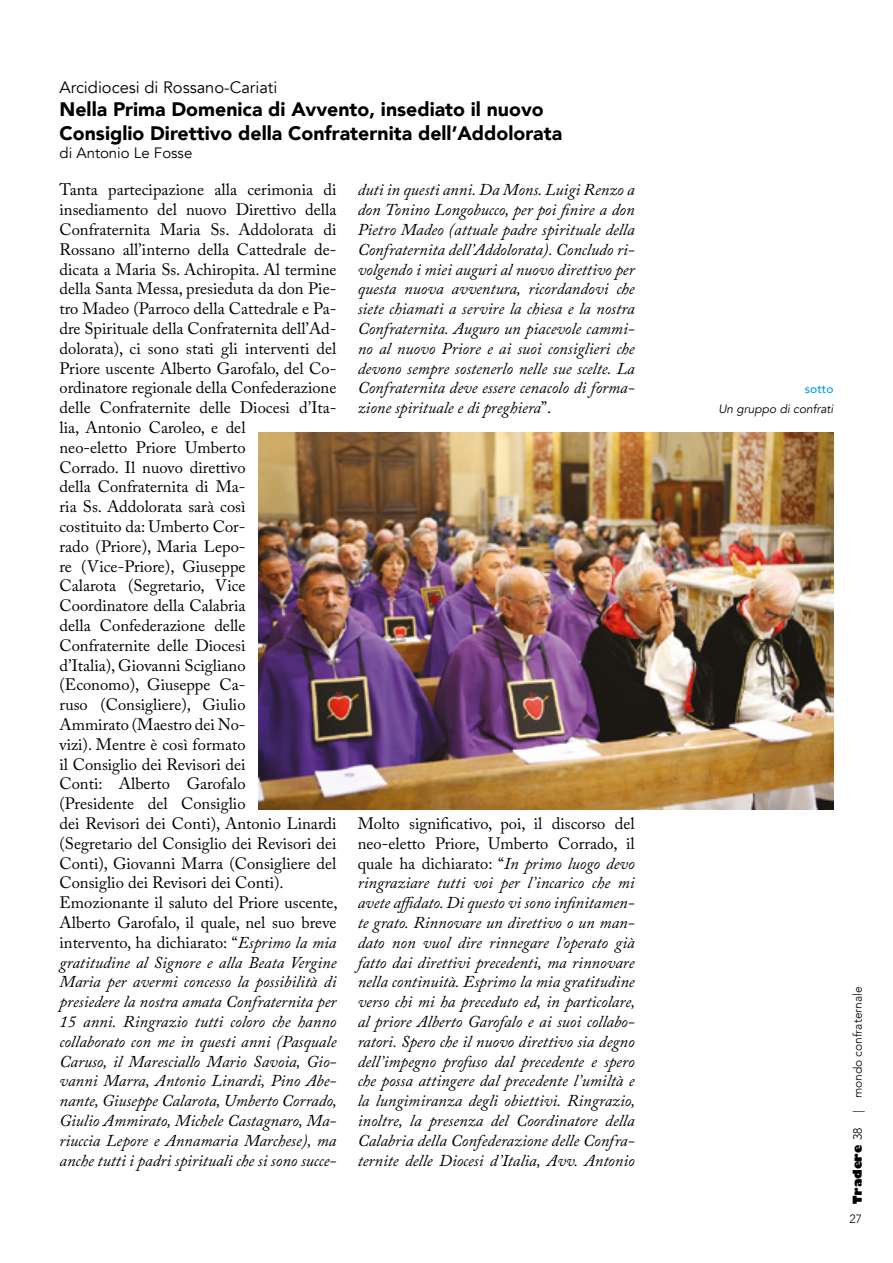
<style>
.page{position:relative;width:893px;height:1263px;background:#fff}
.page>*{position:absolute;margin:0;border:0;box-sizing:border-box;transform-origin:0 0}
.t1{font:900 19.5px/23.4px "Avenir";color:#000}
.t2{font:16.5px/19.8px "Adobe Caslon Pro";color:#000}
.t3{font:italic 16.5px/19.8px "Adobe Caslon Pro";color:#000;text-align:justify}
.t4{font:16.5px "Avenir";color:#000}
.t5{font:15px "Avenir";color:#000}
.t6{font:300 12px "Avenir";color:#000}
.t7{font:italic 12px "Avenir";color:#000}
.t8{font:800 12px "Gill Sans";color:#000}
.t9{font:500 12px "Avenir";color:#009fe3}
.s1{font-style:italic}
.s2{font-style:normal}
.s3{font-family:"Avenir";font-weight:300}
</style>
<div class="page">
<img style="left:258px;top:433px;width:575px;height:376px">
<p class="t4" style="left:60px;top:78px;width:219px">Arcidiocesi di Rossano-Cariati</p>
<p class="t1" style="left:60px;top:97px;width:504px">Nella Prima Domenica di Avvento, insediato il nuovo<br>Consiglio Direttivo della Confraternita dell’Addolorata</p>
<p class="t5" style="left:60px;top:144px;width:134px">di Antonio Le Fosse</p>
<p class="t2" style="left:60px;top:180px;width:280px">Tanta partecipazione alla cerimonia di insediamento del nuovo Direttivo della Confraternita Maria Ss. Addolorata di Rossano all’interno della Cattedrale de&shy;dicata a Maria Ss. Achiropita. Al termine della Santa Messa, presieduta da don Pie&shy;tro Madeo (Parroco della Cattedrale e Pa&shy;dre Spirituale della Confraternita dell’Ad&shy;dolorata), ci sono stati gli interventi del Priore uscente Alberto Garofalo, del Co&shy;ordinatore regionale della Confederazione delle Confraternite delle Diocesi d’Ita&shy;lia, Antonio Caroleo, e del<br>neo-eletto Priore Umberto<br>Corrado. Il nuovo direttivo<br>della Confraternita di Ma-<br>ria Ss. Addolorata sarà così<br>costituito da: Umberto Cor-<br>rado (Priore), Maria Lepo-<br>re (Vice-Priore), Giuseppe<br>Calarota (Segretario, Vice Coordinatore della Calabria<br>della Confederazione delle Confraternite delle Diocesi<br>d’Italia), Giovanni Scigliano<br>(Economo), Giuseppe Ca-<br>ruso (Consigliere), Giulio<br>Ammirato (Maestro dei No-<br>vizi). Mentre è così formato<br>il Consiglio dei Revisori dei<br>Conti: Alberto Garofalo<br>(Presidente del Consiglio<br>dei Revisori dei Conti), Antonio Linardi (Segretario del Consiglio dei Revisori dei Conti), Giovanni Marra (Consigliere del Consiglio dei Revisori dei Conti).<br>Emozionante il saluto del Priore uscente, Alberto Garofalo, il quale, nel suo breve intervento, ha dichiarato: “<span class="s1">Esprimo la mia gratitudine al Signore e alla Beata Vergine Maria per avermi concesso la possibilità di presiedere la nostra amata Confraternita per 15 anni. Ringrazio tutti coloro che hanno collaborato con me in questi anni (Pasquale Caruso, il Maresciallo Mario Savoia, Gio&shy;vanni Marra, Antonio Linardi, Pino Abe&shy;nante, Giuseppe Calarota, Umberto Corrado, Giulio Ammirato, Michele Castagnaro, Ma&shy;riuccia Lepore e Annamaria Marchese), ma anche tutti i padri spirituali che si sono succe-</span></p>
<p class="t3" style="left:358px;top:180px;width:278px">duti in questi anni. Da Mons. Luigi Renzo a don Tonino Longobucco, per poi finire a don Pietro Madeo (attuale padre spirituale della Confraternita dell’Addolorata). Concludo ri&shy;volgendo i miei auguri al nuovo direttivo per questa nuova avventura, ricordandovi che siete chiamati a servire la chiesa e la nostra Confraternita. Auguro un piacevole cammi&shy;no al nuovo Priore e ai suoi consiglieri che devono sempre sostenerlo nelle sue scelte. La Confraternita deve essere cenacolo di forma&shy;zione spirituale e di preghiera<span class="s2">”.</span></p>
<p class="t3" style="left:358px;top:813px;width:279px"><span class="s2">Molto significativo, poi, il discorso del neo-eletto Priore, Umberto Corrado, il quale ha dichiarato: “</span>In primo luogo devo ringraziare tutti voi per l’incarico che mi avete affidato. Di questo vi sono infinitamen&shy;te grato. Rinnovare un direttivo o un man&shy;dato non vuol dire rinnegare l’operato già fatto dai direttivi precedenti, ma rinnovare nella continuità. Esprimo la mia gratitudine verso chi mi ha preceduto ed, in particolare, al priore Alberto Garofalo e ai suoi collabo&shy;ratori. Spero che il nuovo direttivo sia degno dell’impegno profuso dal precedente e spero che possa attingere dal precedente l’umiltà e la lungimiranza degli obiettivi. Ringrazio, inoltre, la presenza del Coordinatore della Calabria della Confederazione delle Confra&shy;ternite delle Diocesi d’Italia, Avv. Antonio</p>
<p class="t9" style="left:805px;top:379px;width:30px">sotto</p>
<p class="t7" style="left:718px;top:402px;width:117px">Un gruppo di confrati</p>
<p class="t6" style="left:851px;top:1113px;width:129px;rotate:-90deg">| mondo confraternale</p>
<p class="t8" style="left:848px;top:1203px;width:77px;rotate:-90deg">Tradere <span class="s3">38</span></p>
<p class="t6" style="left:849px;top:1212px;width:14px">27</p>
</div>
